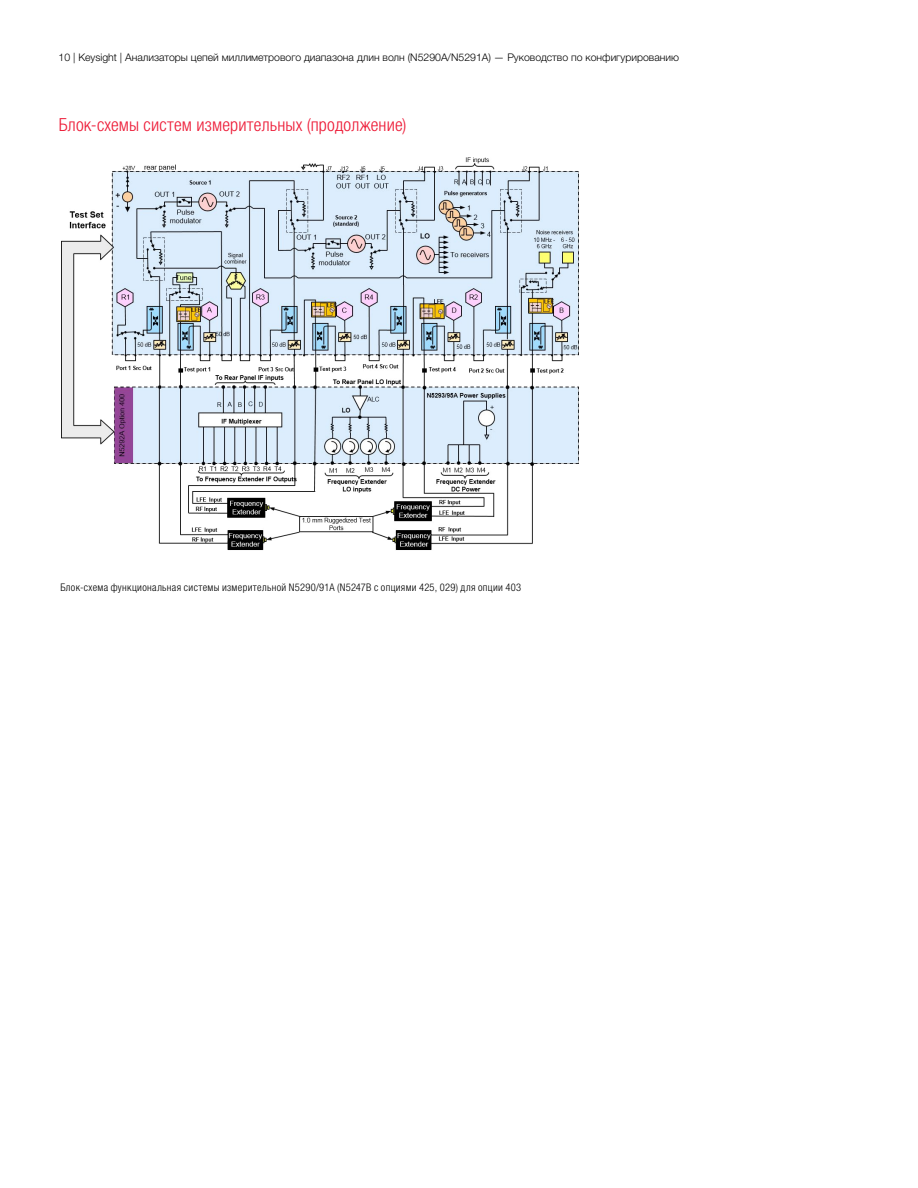
<style>
.page{position:relative;width:918px;height:1188px;background:#fff}
.page>*{position:absolute;margin:0;border:0;box-sizing:border-box;transform-origin:0 0}
.t1{font:300 condensed 18px "Helvetica Neue LTW1 G";letter-spacing:.01em;color:#ed1b37}
.t2{font:300 10.5px "Helvetica Neue LTW1 G";color:#000}
.t3{font:300 condensed 10.5px "Helvetica Neue LTW1 G";letter-spacing:.03em;color:#000}
</style>
<div class="page">
<img style="left:62px;top:157px;width:517px;height:393px">
<p class="t2" style="left:59px;top:51px;width:622px">10 | Keysight | Анализаторы цепей миллиметрового диапазона длин волн (N5290A/N5291A) — Руководство по конфигурированию</p>
<h1 class="t1" style="left:59px;top:114px;width:349px">Блок-схемы систем измерительных (продолжение)</h1>
<p class="t3" style="left:60px;top:581px;width:462px">Блок-схема функциональная системы измерительной N5290/91A (N5247B с опциями 425, 029) для опции 403</p>
</div>
